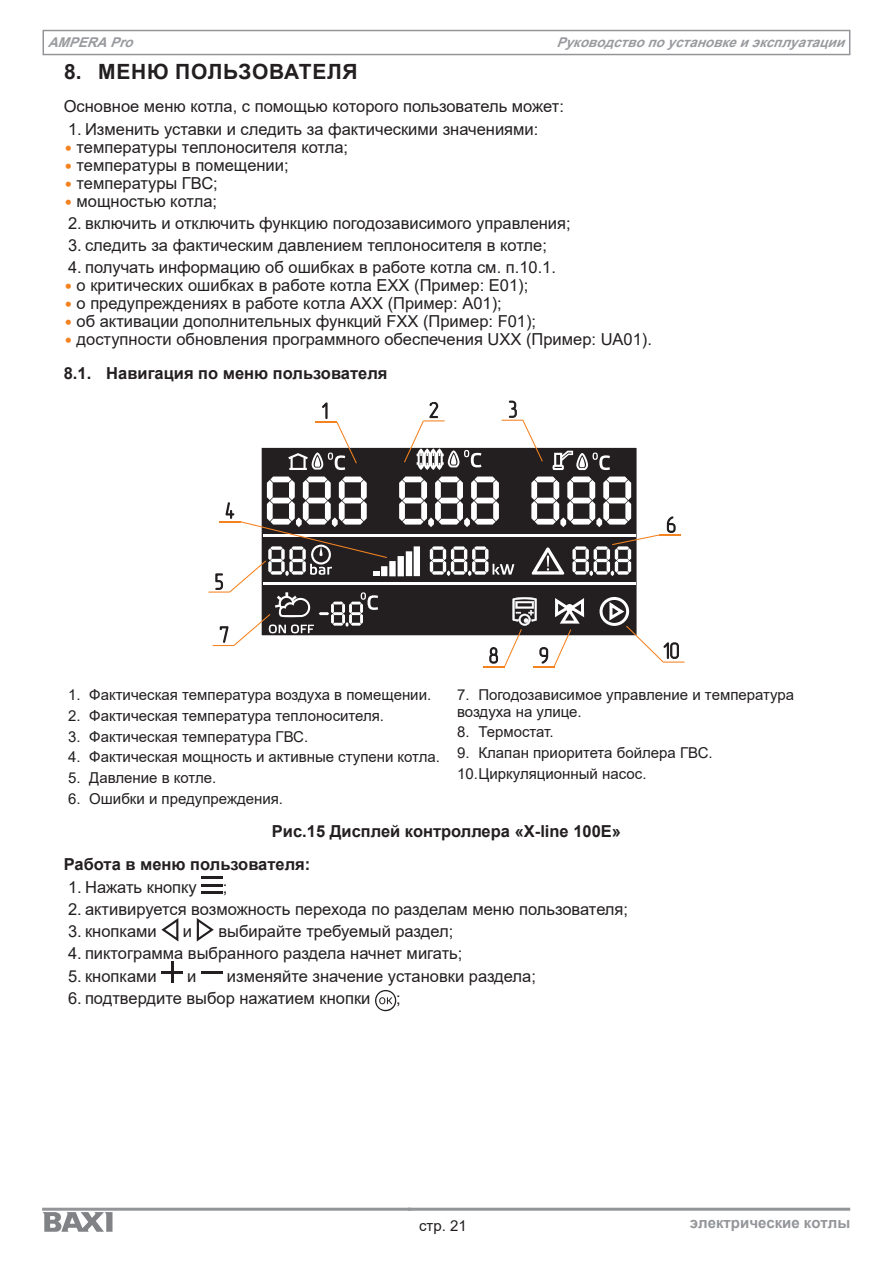
<style>
.page{position:relative;width:893px;height:1263px;background:#fff}
.page>*{position:absolute;margin:0;border:0;box-sizing:border-box;transform-origin:0 0}
.t1{font:700 21px "Arial";letter-spacing:.035em;color:#231f20}
.t2{font:16.5px "Arial";color:#231f20}
.t3{font:700 16.5px "Arial";color:#231f20}
.t4{font:15px/16.5px "Arial";color:#231f20}
.t5{font:700 15px "Arial";color:#939598}
.t6{font:italic 700 13.5px "Arial";color:#999b9e}
.s1{font-family:"Inter";color:#f58220}
</style>
<div class="page">
<div style="left:43px;top:30px;width:807px;height:25px;border:2px solid #939598"></div>
<svg style="left:42px;top:1212px;width:71px;height:20px"></svg>
<hr style="left:42px;top:1208px;width:235px;height:3px;background:#939598">
<hr style="left:277px;top:1208px;width:134px;height:3px;background:#939598">
<hr style="left:408px;top:1208px;width:442px;height:3px;background:#939598">
<div style="left:262px;top:448px;width:374px;height:28px;background:#231f20"></div>
<svg style="left:553px;top:451px;width:57px;height:19px"></svg>
<hr style="left:659px;top:534px;width:21px;height:2px;background:#f58220">
<hr style="left:663px;top:661px;width:21px;height:2px;background:#f58220">
<svg style="left:404px;top:402px;width:77px;height:68px"></svg>
<svg style="left:288px;top:402px;width:69px;height:68px"></svg>
<svg style="left:208px;top:476px;width:471px;height:192px"></svg>
<svg style="left:502px;top:400px;width:41px;height:61px"></svg>
<hr style="left:201px;top:877px;width:22px;height:2px;background:#231f20">
<hr style="left:201px;top:884px;width:22px;height:2px;background:#231f20">
<hr style="left:201px;top:891px;width:22px;height:3px;background:#231f20">
<svg style="left:161px;top:918px;width:17px;height:23px"></svg>
<svg style="left:197px;top:918px;width:17px;height:23px"></svg>
<hr style="left:171px;top:961px;width:2px;height:22px;background:#231f20">
<hr style="left:161px;top:971px;width:22px;height:2px;background:#231f20">
<hr style="left:201px;top:971px;width:21px;height:3px;background:#231f20">
<svg style="left:375px;top:990px;width:21px;height:21px"></svg>
<p class="t6" style="left:48px;top:33px;width:93px">AMPERAPro</p>
<p class="t6" style="left:556px;top:33px;width:296px">Руководствопоустановкеиэксплуатации</p>
<p class="t1" style="left:64px;top:57px;width:295px">8. МЕНЮ ПОЛЬЗОВАТЕЛЯ</p>
<p class="t2" style="left:64px;top:95px;width:502px">Основное меню котла, с помощью которого пользователь может:</p>
<p class="t2" style="left:68px;top:117px;width:472px">1. Изменить уставки и следить за фактическими значениями:</p>
<p class="t2" style="left:64px;top:135px;width:286px"><span class="s1">•</span> температуры теплоносителя котла;</p>
<p class="t2" style="left:64px;top:153px;width:226px"><span class="s1">•</span> температуры в помещении;</p>
<p class="t2" style="left:64px;top:171px;width:156px"><span class="s1">•</span> температуры ГВС;</p>
<p class="t2" style="left:64px;top:189px;width:155px"><span class="s1">•</span> мощностью котла;</p>
<p class="t2" style="left:68px;top:212px;width:504px">2. включить и отключить функцию погодозависимого управления;</p>
<p class="t2" style="left:68px;top:234px;width:480px">3. следить за фактическим давлением теплоносителя в котле;</p>
<p class="t2" style="left:68px;top:256px;width:489px">4. получать информацию об ошибках в работе котла см. п.10.1.</p>
<p class="t2" style="left:64px;top:274px;width:466px"><span class="s1">•</span> о критических ошибках в работе котла ЕХХ (Пример: Е01);</p>
<p class="t2" style="left:64px;top:292px;width:439px"><span class="s1">•</span> о предупреждениях в работе котла АХХ (Пример: А01);</p>
<p class="t2" style="left:64px;top:310px;width:474px"><span class="s1">•</span> об активации дополнительных функций FXX (Пример: F01);</p>
<p class="t2" style="left:64px;top:328px;width:590px"><span class="s1">•</span> доступности обновления программного обеспечения UXX (Пример: UA01).</p>
<p class="t3" style="left:64px;top:361px;width:325px">8.1. Навигация по меню пользователя</p>
<p class="t4" style="left:68px;top:686px;width:365px">1. Фактическая температура воздуха в помещении.</p>
<p class="t4" style="left:68px;top:707px;width:318px">2. Фактическая температура теплоносителя.</p>
<p class="t4" style="left:68px;top:728px;width:242px">3. Фактическая температура ГВС.</p>
<p class="t4" style="left:68px;top:749px;width:374px">4. Фактическая мощность и активные ступени котла.</p>
<p class="t4" style="left:68px;top:769px;width:150px">5. Давление в котле.</p>
<p class="t4" style="left:68px;top:790px;width:217px">6. Ошибки и предупреждения.</p>
<p class="t4" style="left:457px;top:686px;width:339px">7. Погодозависимое управление и температура воздуха на улице.</p>
<p class="t4" style="left:457px;top:724px;width:98px">8. Термостат.</p>
<p class="t4" style="left:457px;top:742px;width:257px;line-height:20.7px">9. Клапан приоритета бойлера ГВС.<br>10.Циркуляционный насос.</p>
<p class="t3" style="left:272px;top:820px;width:351px">Рис.15 Дисплей контроллера «X-line 100E»</p>
<p class="t3" style="left:64px;top:853px;width:248px">Работа в меню пользователя:</p>
<p class="t2" style="left:68px;top:875px;width:130px">1. Нажать кнопку</p>
<p class="t2" style="left:223px;top:875px;width:6px">;</p>
<p class="t2" style="left:68px;top:898px;width:562px">2. активируется возможность перехода по разделам меню пользователя;</p>
<p class="t2" style="left:68px;top:920px;width:90px">3. кнопками</p>
<p class="t2" style="left:183px;top:920px;width:11px">и</p>
<p class="t2" style="left:218px;top:920px;width:236px">выбирайте требуемый раздел;</p>
<p class="t2" style="left:68px;top:942px;width:396px">4. пиктограмма выбранного раздела начнет мигать;</p>
<p class="t2" style="left:68px;top:964px;width:90px">5. кнопками</p>
<p class="t2" style="left:187px;top:964px;width:11px">и</p>
<p class="t2" style="left:227px;top:964px;width:310px">изменяйте значение установки раздела;</p>
<p class="t2" style="left:68px;top:987px;width:304px">6. подтвердите выбор нажатием кнопки</p>
<p class="t2" style="left:396px;top:987px;width:6px">;</p>
<p class="t4" style="left:419px;top:1217px;width:49px">стр. 21</p>
<p class="t5" style="left:690px;top:1212px;width:162px">электрические котлы</p>
</div>
